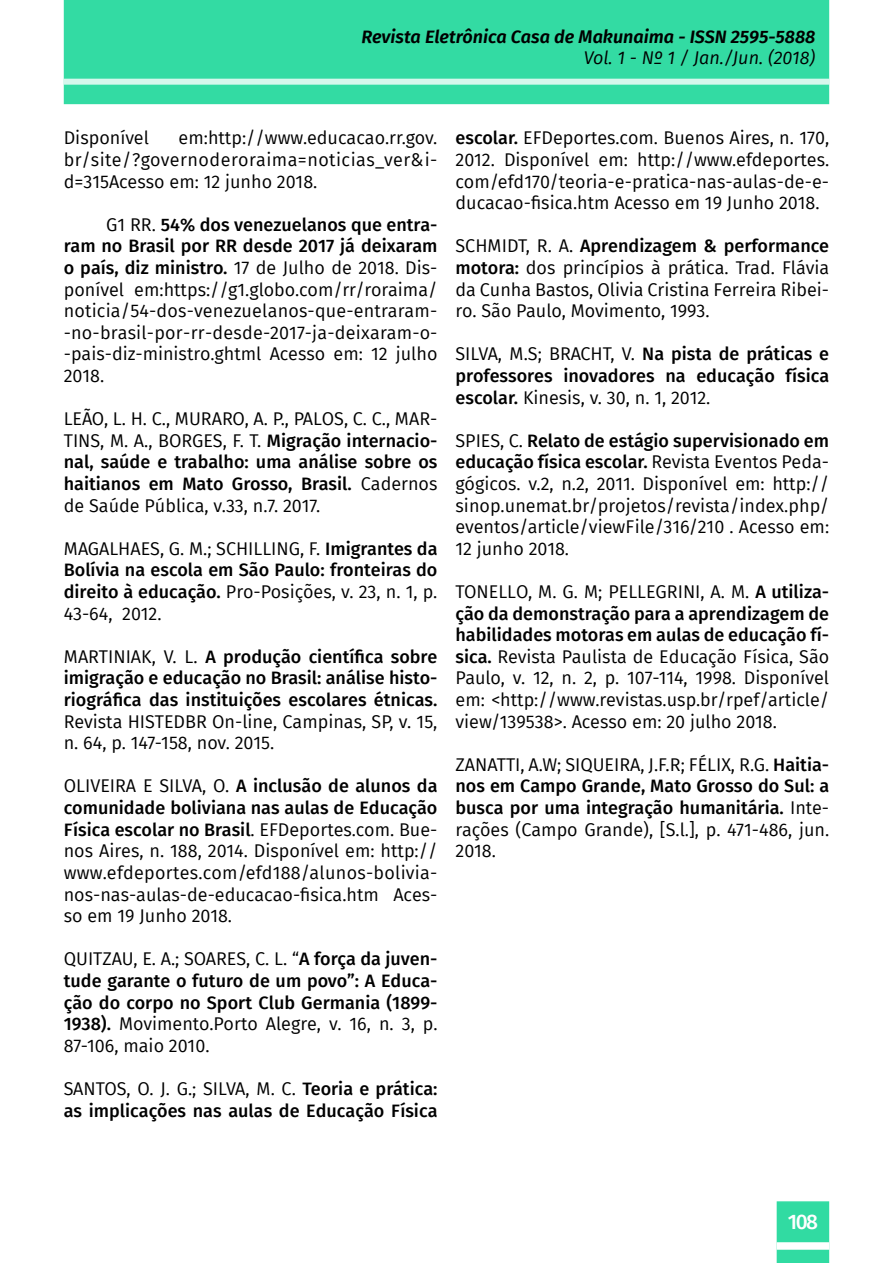
<style>
.page{position:relative;width:893px;height:1263px;background:#fff}
.page>*{position:absolute;margin:0;border:0;box-sizing:border-box;transform-origin:0 0}
.t1{font:500 21px "Fira Sans";color:#fff}
.texto{font:18px/21.6px "Fira Sans";color:#000;text-align:justify}
.texto-2{font:500 18px/21.6px "Fira Sans";color:#000;text-align:justify}
.t2{font:italic 600 18px "Fira Sans";color:#000}
.t3{font:italic 18px "Fira Sans";color:#000}
.s1{font-weight:500}
.s2{font-weight:400}
</style>
<div class="page">
<div style="left:777px;top:1201px;width:52px;height:62px;background:#31dba2"></div>
<div style="left:64px;top:0;width:765px;height:104px;background:#33dba3"></div>
<div style="left:64px;top:79px;width:765px;height:6px;background:#d6f7ec"></div>
<div style="left:777px;top:1242px;width:52px;height:8px;background:#fff"></div>
<p class="t2" style="left:361px;top:22px;width:455px">Revista Eletrônica Casa de Makunaima - ISSN 2595-5888</p>
<p class="t3" style="left:584px;top:45px;width:233px">Vol. 1 - Nº 1 / Jan./Jun. (2018)</p>
<p class="texto" style="left:64px;top:127px;width:375px;text-indent:115px">em:http://www.educacao.rr.gov. br/site/?governoderoraima=noticias_ver&amp;i&shy;d=315Acesso em: 12 junho 2018.</p>
<p class="texto" style="left:64px;top:213px;width:375px;text-indent:43px">G1 RR. <span class="s1">54% dos venezuelanos que entra&shy;ram no Brasil por RR desde 2017 já deixaram o país, diz ministro.</span> 17 de Julho de 2018. Dis&shy;ponível em:https://g1.globo.com/rr/roraima/ noticia/54-dos-venezuelanos-que-entraram--no-brasil-por-rr-desde-2017-ja-deixaram-o--pais-diz-ministro.ghtml Acesso em: 12 julho 2018.</p>
<p class="texto" style="left:64px;top:408px;width:375px">LEÃO, L. H. C., MURARO, A. P., PALOS, C. C., MAR-TINS, M. A., BORGES, F. T. <span class="s1">Migração internacio&shy;nal, saúde e trabalho: uma análise sobre os haitianos em Mato Grosso, Brasil.</span> Cadernos de Saúde Pública, v.33, n.7. 2017.</p>
<p class="texto-2" style="left:64px;top:537px;width:375px"><span class="s2">MAGALHAES, G. M.; SCHILLING, F.</span> Imigrantes da Bolívia na escola em São Paulo: fronteiras do direito à educação. <span class="s2">Pro-Posições, v. 23, n. 1, p.<br>43-64, 2012.</span></p>
<p class="texto-2" style="left:64px;top:645px;width:375px"><span class="s2">MARTINIAK, V. L.</span> A produção científica sobre imigração e educação no Brasil: análise histo&shy;riográfica das instituições escolares étnicas.<br><span class="s2">Revista HISTEDBR On-line, Campinas, SP, v. 15, n. 64, p. 147-158, nov. 2015.</span></p>
<p class="texto" style="left:64px;top:775px;width:375px">OLIVEIRA E SILVA, O. <span class="s1">A inclusão de alunos da comunidade boliviana nas aulas de Educação Física escolar no Brasil</span>. EFDeportes.com. Bue&shy;nos Aires, n. 188, 2014. Disponível em: http:// www.efdeportes.com/efd188/alunos-bolivia&shy;nos-nas-aulas-de-educacao-fisica.htm Aces&shy;so em 19 Junho 2018.</p>
<p class="texto-2" style="left:64px;top:947px;width:375px"><span class="s2">QUITZAU, E. A.; SOARES, C. L. “</span>A força da juven&shy;tude garante o futuro de um povo”: A Educa&shy;ção do corpo no Sport Club Germania (1899- 1938). <span class="s2">Movimento.Porto Alegre, v. 16, n. 3, p.<br>87-106, maio 2010.</span></p>
<p class="texto-2" style="left:64px;top:1077px;width:375px"><span class="s2">SANTOS, O. J. G.; SILVA, M. C.</span> Teoria e prática: as implicações nas aulas de Educação Física</p>
<p class="texto" style="left:64px;top:127px;width:87px">Disponível</p>
<p class="texto" style="left:455px;top:127px;width:375px"><span class="s1">escolar.</span> EFDeportes.com. Buenos Aires, n. 170, 2012. Disponível em: http://www.efdeportes. com/efd170/teoria-e-pratica-nas-aulas-de-e&shy;ducacao-fisica.htm Acesso em 19 Junho 2018.</p>
<p class="texto" style="left:455px;top:235px;width:375px">SCHMIDT, R. A. <span class="s1">Aprendizagem &amp; performance motora:</span> dos princípios à prática. Trad. Flávia da Cunha Bastos, Olivia Cristina Ferreira Ribei&shy;ro. São Paulo, Movimento, 1993.</p>
<p class="texto-2" style="left:455px;top:342px;width:375px"><span class="s2">SILVA, M.S; BRACHT, V.</span> Na pista de práticas e professores inovadores na educação física escolar. <span class="s2">Kinesis, v. 30, n. 1, 2012.</span></p>
<p class="texto" style="left:455px;top:429px;width:375px">SPIES, C. <span class="s1">Relato de estágio supervisionado em educação física escolar.</span> Revista Eventos Peda&shy;gógicos. v.2, n.2, 2011. Disponível em: http:// sinop.unemat.br/projetos/revista/index.php/ eventos/article/viewFile/316/210 . Acesso em:<br>12 junho 2018.</p>
<p class="texto" style="left:455px;top:581px;width:375px">TONELLO, M. G. M; PELLEGRINI, A. M. <span class="s1">A utiliza&shy;ção da demonstração para a aprendizagem de habilidades motoras em aulas de educação fí&shy;sica.</span> Revista Paulista de Educação Física, São Paulo, v. 12, n. 2, p. 107-114, 1998. Disponível em: &lt;http://www.revistas.usp.br/rpef/article/ view/139538&gt;. Acesso em: 20 julho 2018.</p>
<p class="texto" style="left:455px;top:753px;width:375px">ZANATTI, A.W; SIQUEIRA, J.F.R; FÉLIX, R.G. <span class="s1">Haitia&shy;nos em Campo Grande, Mato Grosso do Sul: a busca por uma integração humanitária.</span> Inte&shy;rações (Campo Grande), [S.l.], p. 471-486, jun.<br>2018.</p>
<p class="t1" style="left:788px;top:1205px;width:31px">108</p>
</div>
